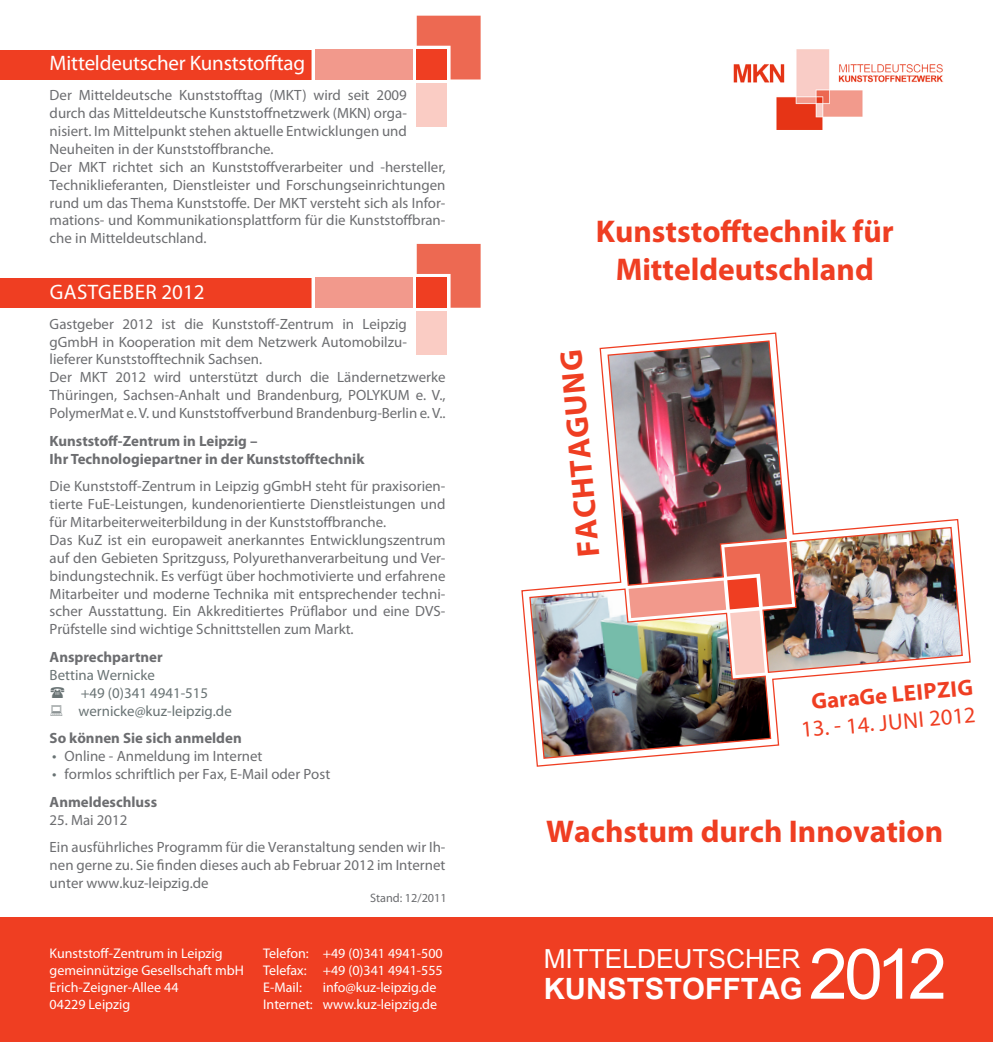
<style>
.page{position:relative;width:993px;height:1042px;background:#fff}
.page>*{position:absolute;margin:0;border:0;box-sizing:border-box;transform-origin:0 0}
.t1{font:70px "Arial";color:#fff}
.t2{font:700 31.5px/37.8px "Myriad Pro";color:#ef3e22;text-align:center}
.t3{font:700 29.4px "Arial";color:#fff}
.t4{font:26.25px "Arial";color:#fff}
.t5{font:22.75px "Myriad Pro";color:#ef3e22}
.t6{font:700 22.75px "Myriad Pro";color:#ef3e22}
.t7{font:21px "Myriad Pro";letter-spacing:-.01em;color:#fff}
.t8{font:21px "Myriad Pro";letter-spacing:.02em;color:#fff}
.t9{font:14.88px/17.8px "Myriad Pro";color:#6c6d70}
.t10{font:700 14.88px/17.8px "Myriad Pro";color:#6c6d70}
.t11{font:14.88px/17.8px "Myriad Pro";color:#697374}
.t12{font:14px/16.8px "Myriad Pro";color:#fff}
.t13{font:12.25px "Myriad Pro";color:#6c6d70}
.s1{font-size:15.75px;color:#697374}
.s2{font-weight:700}
</style>
<div class="page">
<div style="left:0;top:918px;width:992px;height:124px;background:#ef3e22"></div>
<img style="left:733px;top:50px;width:210px;height:79px">
<svg style="left:521px;top:332px;width:450px;height:435px"></svg>
<img style="left:606px;top:340px;width:181px;height:186px">
<img style="left:530px;top:526px;width:433px;height:232px">
<div style="left:0;top:50px;width:315px;height:29px;background:#ef3e22"></div>
<div style="left:0;top:278px;width:315px;height:30px;background:#ef3e22"></div>
<svg style="left:311px;top:15px;width:170px;height:112px"></svg>
<svg style="left:311px;top:243px;width:170px;height:112px"></svg>
<div style="left:416px;top:49px;width:30px;height:30px;background:#ef3e22"></div>
<div style="left:416px;top:278px;width:30px;height:30px;background:#ef3e22"></div>
<h3 class="t7" style="left:50px;top:50px;width:257px">Mitteldeutscher Kunststofftag</h3>
<p class="t9" style="left:50px;top:86px;width:397px">Der Mitteldeutsche Kunststofftag (MKT) wird seit 2009 durch das Mitteldeutsche Kunststoffnetzwerk (MKN) orga&shy;nisiert. I m Mittelpunkt stehen aktuelle Entwicklungen und Neuheiten in der Kunststoffbranche.<br>Der MKT richtet sich an Kunststoffverarbeiter und -hersteller, Techniklieferanten, Dienstleister und Forschungseinrichtungen rund um das Thema Kunststoffe. Der MKT versteht sich als I nfor&shy;mations- und Kommunikationsplattform für die Kunststoffbran&shy;che in Mitteldeutschland.</p>
<h3 class="t8" style="left:50px;top:279px;width:156px">Gastgeber 2012</h3>
<p class="t9" style="left:50px;top:314px;width:397px">Gastgeber 2012 ist die Kunststoff-Zentrum in Leipzig gGmbH in Kooperation mit dem Netzwerk Automobilzu&shy;lieferer Kunststofftechnik Sachsen.<br>Der MKT 2012 wird unterstützt durch die Ländernetzwerke Thüringen, Sachsen-Anhalt und Brandenburg, POLYKUM e. V., PolymerMat e. V. und Kunststoffverbund Brandenburg-Berlin e. V..</p>
<p class="t10" style="left:50px;top:431px;width:316px">Kunststoff-Zentrum in Leipzig –<br>Ihr Technologiepartner in der Kunststofftechnik</p>
<p class="t9" style="left:50px;top:477px;width:397px">Die Kunststoff-Zentrum in Leipzig gGmbH steht für praxisorien&shy;tierte FuE-Leistungen, kundenorientierte Dienstleistungen und für Mitarbeiterweiterbildung in der Kunststoffbranche.<br>Das KuZ ist ein europaweit anerkanntes Entwicklungszentrum auf den Gebieten Spritzguss, Polyurethanverarbeitung und Ver&shy;bindungstechnik. Es verfügt über hochmotivierte und erfahrene Mitarbeiter und moderne Technika mit entsprechender techni&shy;scher Ausstattung. Ein Akkreditiertes Prüflabor und eine DVS-Prüfstelle sind wichtige Schnittstellen zum Markt.</p>
<p class="t10" style="left:50px;top:647px;width:114px">Ansprechpartner</p>
<p class="t11" style="left:78px;top:666px;width:155px;text-indent:-29px">Bettina Wernicke<br>+49 (0)341 4941-515 wernicke@kuz-leipzig.de</p>
<p class="t10" style="left:50px;top:729px;width:193px">So können Sie sich anmelden</p>
<p class="t9" style="left:52px;top:747px;width:212px"><span class="s1">•</span> Online - Anmeldung im Internet</p>
<p class="t9" style="left:50px;top:760px;width:282px;line-height:27.8px"><span class="s1">•</span> formlos schriftlich per Fax, E-Mail oder Post<br><span class="s2">Anmeldeschluss</span></p>
<p class="t9" style="left:50px;top:805px;width:397px;line-height:27.8px">25. Mai 2012<br>Ein ausführliches Programm für die Veranstaltung senden wir Ih-</p>
<p class="t9" style="left:50px;top:856px;width:397px">nen gerne zu. Sie finden dieses auch ab Februar 2012 im Internet unter www.kuz-leipzig.de</p>
<p class="t13" style="left:370px;top:890px;width:78px">Stand: 12/2011</p>
<p class="t12" style="left:50px;top:945px;width:196px">Kunststoff-Zentrum in Leipzig gemeinnützige Gesellschaft mbH<br>Erich-Zeigner-Allee 44<br>04229 Leipzig</p>
<p class="t12" style="left:263px;top:945px;width:181px;text-align:justify">Telefon: +49 (0)341 4941-500<br>Telefax: +49 (0)341 4941-555<br>E-Mail:</p>
<p class="t12" style="left:263px;top:978px;width:175px;text-align:right">info@kuz-leipzig.de<br>I nternet: www.kuz-leipzig.de</p>
<h2 class="t2" style="left:595px;top:211px;width:299px">Kunststofftechnik für<br>Mitteldeutschland</h2>
<h2 class="t2" style="left:569px;top:558px;width:209px;rotate:-95deg">FACHTAGUNG</h2>
<h3 class="t6" style="left:810px;top:687px;width:154px;rotate:-5deg">GaraGe Leipzig</h3>
<h3 class="t5" style="left:799px;top:716px;width:176px;rotate:-5deg">13. - 14. Juni 2012</h3>
<h2 class="t2" style="left:546px;top:812px;width:398px">Wachstum durch Innovation</h2>
<h3 class="t4" style="left:543px;top:941px;width:258px">MITTELDEUTSCHER</h3>
<h3 class="t3" style="left:543px;top:969px;width:260px">KUNSTSTOFFTAG</h3>
<h1 class="t1" style="left:808px;top:928px;width:140px">2012</h1>
</div>
